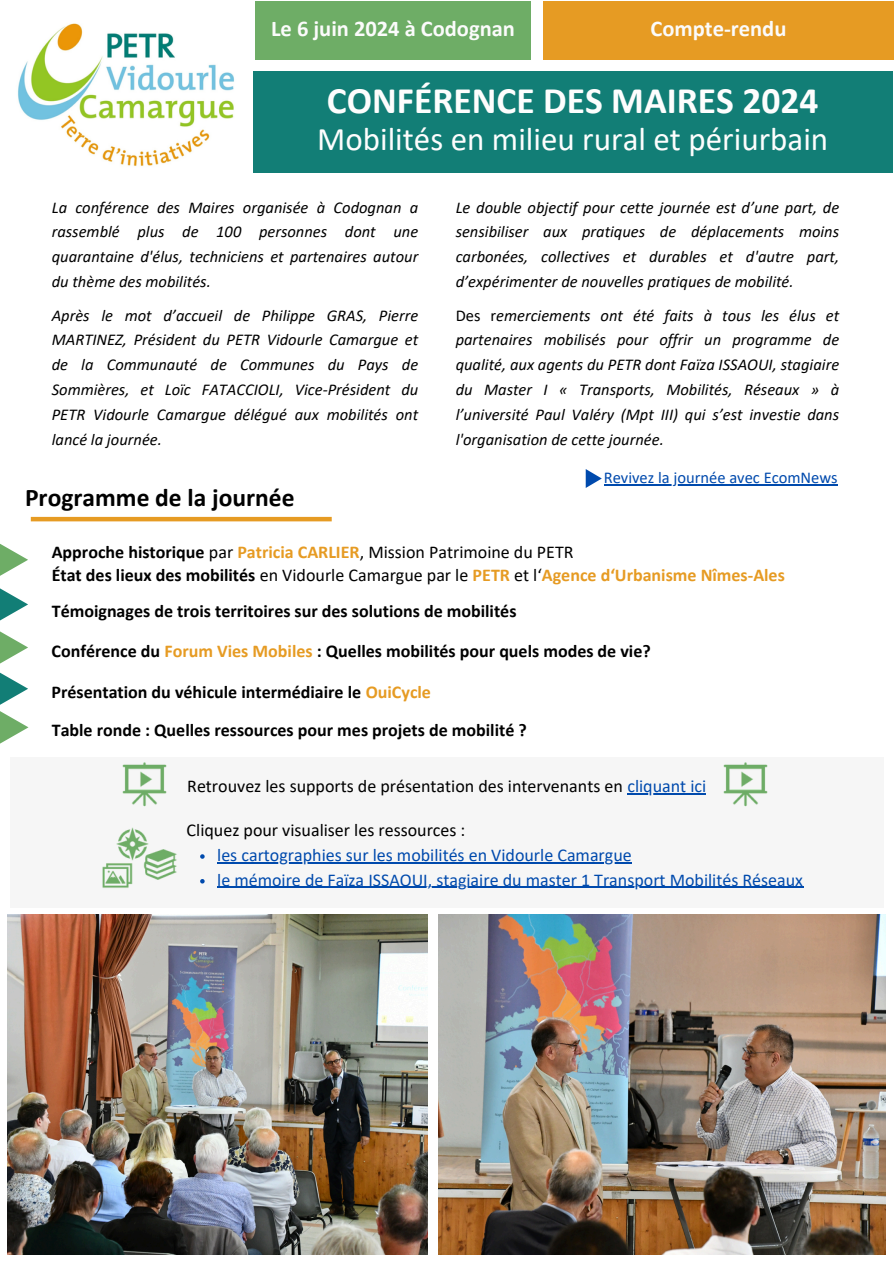
<style>
.page{position:relative;width:894px;height:1264px;background:#fff}
.page>*{position:absolute;margin:0;border:0;box-sizing:border-box;transform-origin:0 0}
.t1{font:700 37.5px "Calibri";color:#fdfdfd}
.t2{font:33px "Calibri";color:#fdfdfd}
.t3{font:700 25.5px "Calibri";color:#000}
.t4{font:700 22.5px "Calibri";color:#fbfbfb}
.t5{font:700 18px "Calibri";color:#000}
.t6{font:18px "Calibri";color:#000}
.t7{font:18px/24.8px "Calibri";color:#004aad}
.t8{font:700 18px "Calibri";color:#e69b23}
.t9{font:italic 16.5px/24.8px "Calibri";color:#000;text-align:justify}
.t10{font:16.5px "Calibri";color:#004aad}
.s1{font-style:normal}
.s2{font-weight:700}
.s3{font-weight:700;color:#e69b23}
.s4{color:#000}
.s5{font-weight:400;color:#000}
.s6{color:#e69b23}
.s7{color:#004aad}
</style>
<div class="page">
<img style="left:18px;top:23px;width:216px;height:143px">
<div style="left:253px;top:71px;width:639px;height:102px;background:#127e76"></div>
<div style="left:255px;top:1px;width:276px;height:59px;background:#6ead66"></div>
<div style="left:542px;top:1px;width:351px;height:59px;background:#e69b23"></div>
<hr style="left:31px;top:517px;width:300px;height:4px;background:#e69b23">
<svg style="left:0;top:604px;width:28px;height:40px"></svg>
<div style="left:10px;top:757px;width:873px;height:150px;background:#f6f6f6"></div>
<svg style="left:0;top:733px;width:19px;height:11px"></svg>
<svg style="left:0;top:644px;width:28px;height:89px"></svg>
<svg style="left:0;top:544px;width:28px;height:60px"></svg>
<img style="left:7px;top:914px;width:420px;height:340px">
<img style="left:438px;top:914px;width:447px;height:340px">
<img style="left:122px;top:762px;width:45px;height:45px">
<img style="left:723px;top:762px;width:45px;height:45px">
<hr style="left:603px;top:484px;width:234px;height:1px;background:#004aad">
<svg style="left:585px;top:469px;width:16px;height:19px"></svg>
<img style="left:116px;top:827px;width:33px;height:37px">
<img style="left:143px;top:846px;width:34px;height:34px">
<img style="left:102px;top:859px;width:30px;height:29px">
<hr style="left:627px;top:793px;width:79px;height:1px;background:#004aad">
<svg style="left:200px;top:854px;width:4px;height:4px"></svg>
<hr style="left:217px;top:862px;width:415px;height:1px;background:#004aad">
<svg style="left:200px;top:879px;width:4px;height:4px"></svg>
<hr style="left:217px;top:886px;width:586px;height:2px;background:#004aad">
<h3 class="t4" style="left:271px;top:19px;width:245px">Le 6 juin 2024 à Codognan</h3>
<h1 class="t4" style="left:650px;top:19px;width:137px">Compte-rendu</h1>
<h3 class="t1" style="left:327px;top:85px;width:493px">CONFÉRENCE DES MAIRES 2024</h3>
<h3 class="t2" style="left:317px;top:125px;width:512px">Mobilités en milieu rural et périurbain</h3>
<p class="t9" style="left:52px;top:196px;width:368px">La conférence des Maires organisée à Codognan a rassemblé plus de 100 personnes dont une quarantaine d'élus, techniciens et partenaires autour du thème des mobilités.</p>
<p class="t9" style="left:52px;top:304px;width:368px">Après le mot d’accueil de Philippe GRAS, Pierre MARTINEZ, Président du PETR Vidourle Camargue et de la Communauté de Communes du Pays de Sommières, et Loïc FATACCIOLI, Vice-Président du PETR Vidourle Camargue délégué aux mobilités ont lancé la journée.</p>
<p class="t3" style="left:25px;top:487px;width:271px">Programme de la journée</p>
<h2 class="t9" style="left:455px;top:196px;width:385px">Le double objectif pour cette journée est d’une part, de sensibiliser aux pratiques de déplacements moins carbonées, collectives et durables et d'autre part, d’expérimenter de nouvelles pratiques de mobilité.</h2>
<p class="t9" style="left:455px;top:304px;width:385px"><span class="s1">Des r</span>emerciements ont été faits à tous les élus et partenaires mobilisés pour offrir un programme de qualité, aux agents du PETR dont Faïza ISSAOUI, stagiaire du Master I « Transports, Mobilités, Réseaux » à l’université Paul Valéry (Mpt III) qui s’est investie dans l'organisation de cette journée.</p>
<h4 class="t10" style="left:603px;top:470px;width:235px">Revivez la journée avec EcomNews</h4>
<p class="t6" style="left:52px;top:544px;width:523px"><span class="s2">Approche historique</span> par <span class="s3">Patricia CARLIER</span>, Mission Patrimoine du PETR</p>
<p class="t8" style="left:52px;top:567px;width:734px"><span class="s4">État des lieux des mobilités</span> <span class="s5">en Vidourle Camargue par le</span> PETR <span class="s5">et l‘</span>Agence d‘Urbanisme Nîmes-Ales</p>
<p class="t5" style="left:52px;top:603px;width:466px">Témoignages de trois territoires sur des solutions de mobilités</p>
<p class="t5" style="left:52px;top:643px;width:600px">Conférence du <span class="s6">Forum Vies Mobiles</span> : Quelles mobilités pour quels modes de vie?</p>
<p class="t5" style="left:52px;top:684px;width:381px">Présentation du véhicule intermédiaire le <span class="s6">OuiCycle</span></p>
<p class="t5" style="left:52px;top:722px;width:476px">Table ronde : Quelles ressources pour mes projets de mobilité ?</p>
<p class="t6" style="left:187px;top:779px;width:520px">Retrouvez les supports de présentation des intervenants en <span class="s7">cliquant ici</span></p>
<p class="t6" style="left:186px;top:822px;width:280px">Cliquez pour visualiser les ressources :</p>
<p class="t7" style="left:217px;top:844px;width:587px">les cartographies sur les mobilités en Vidourle Camargue<br>le mémoire de Faïza ISSAOUI, stagiaire du master 1 Transport Mobilités Réseaux</p>
</div>
